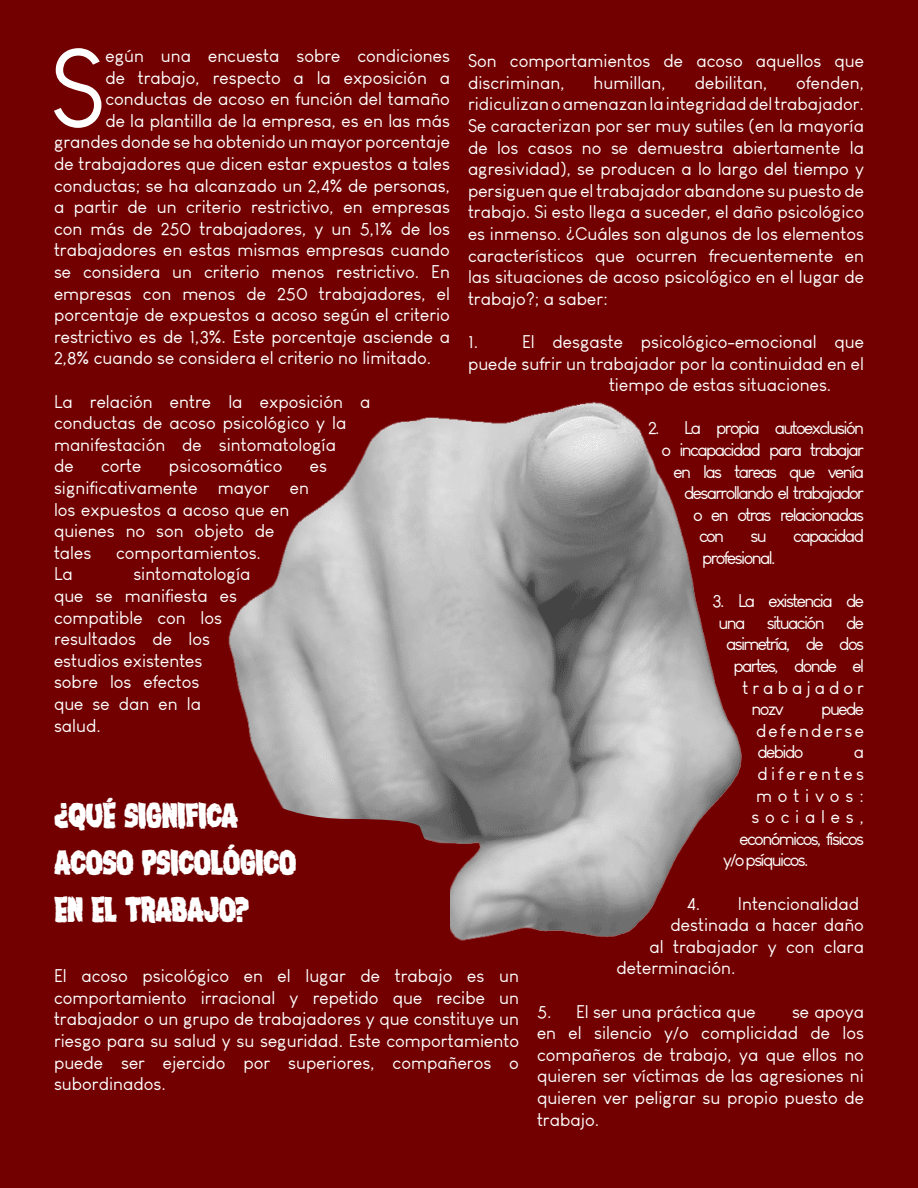
<style>
.page{position:relative;width:918px;height:1188px;background:#720000}
.page>*{position:absolute;margin:0;border:0;box-sizing:border-box;transform-origin:0 0}
.t1{font:108.6px "Louis George Cafe";color:#fff}
.t2{font:700 39px/46.8px "Nightmare Alley";color:#fff}
.t3{font:18px/21.6px "Louis George Cafe";color:#fff}
.t4{font:18px "Louis George Cafe";letter-spacing:-.09em;color:#fff}
.t5{font:18px "Louis George Cafe";letter-spacing:.225em;color:#fff}
.t6{font:18px "Louis George Cafe";letter-spacing:.175em;color:#fff}
.t7{font:18px "Louis George Cafe";letter-spacing:.32em;color:#fff}
.t8{font:18px "Louis George Cafe";letter-spacing:.325em;color:#fff}
</style>
<div class="page">
<img style="left:262px;top:402px;width:480px;height:539px">
<svg style="left:228px;top:402px;width:222px;height:366px"></svg>
<svg style="left:262px;top:786px;width:188px;height:155px"></svg>
<p class="t1" style="left:50px;top:24px;width:57px">S</p>
<p class="t3" style="left:105px;top:45px;width:346px">egún una encuesta sobre condiciones</p>
<p class="t3" style="left:468px;top:50px;width:398px">Son comportamientos de acoso aquellos que discriminan,</p>
<p class="t3" style="left:105px;top:66px;width:346px">de trabajo, respecto a la exposición a</p>
<p class="t3" style="left:105px;top:88px;width:346px">conductas de acoso en función del tamaño</p>
<p class="t3" style="left:105px;top:110px;width:346px">de la plantilla de la empresa, es en las más</p>
<p class="t3" style="left:54px;top:131px;width:398px">grandes donde se ha obtenido un mayor porcentaje</p>
<p class="t3" style="left:54px;top:153px;width:398px">de trabajadores que dicen estar expuestos a tales</p>
<p class="t3" style="left:54px;top:174px;width:398px">conductas; se ha alcanzado un 2,4% de personas,</p>
<p class="t3" style="left:54px;top:196px;width:398px">a partir de un criterio restrictivo, en empresas</p>
<p class="t3" style="left:54px;top:218px;width:398px">con más de 250 trabajadores, y un 5,1% de los</p>
<p class="t3" style="left:54px;top:239px;width:398px">trabajadores en estas mismas empresas cuando</p>
<p class="t3" style="left:54px;top:261px;width:398px">se considera un criterio menos restrictivo. En</p>
<p class="t3" style="left:54px;top:282px;width:398px">empresas con menos de 250 trabajadores, el</p>
<p class="t3" style="left:54px;top:304px;width:398px">porcentaje de expuestos a acoso según el criterio</p>
<p class="t3" style="left:54px;top:326px;width:398px">restrictivo es de 1,3%. Este porcentaje asciende a</p>
<p class="t3" style="left:54px;top:347px;width:379px">2,8% cuando se considera el criterio no limitado.</p>
<p class="t3" style="left:54px;top:390px;width:318px">La relación entre la exposición a conductas de acoso psicológico y la manifestación de sintomatología<br>de</p>
<p class="t3" style="left:468px;top:72px;width:398px;text-align:justify;text-indent:328px">ofenden, ridiculizan o amenazan la integridad del trabajador.<br>Se caracterizan por ser muy sutiles (en la mayoría de los casos no se demuestra abiertamente la agresividad), se producen a lo largo del tiempo y persiguen que el trabajador abandone su puesto de trabajo. Si esto llega a suceder, el daño psicológico es inmenso. ¿Cuáles son algunos de los elementos característicos que ocurren frecuentemente en las situaciones de acoso psicológico en el lugar de trabajo?; a saber:</p>
<p class="t3" style="left:468px;top:331px;width:12px">1.</p>
<p class="t3" style="left:522px;top:331px;width:344px">El desgaste psicológico-emocional que</p>
<p class="t3" style="left:468px;top:352px;width:398px">puede sufrir un trabajador por la continuidad en el</p>
<p class="t3" style="left:609px;top:374px;width:224px">tiempo de estas situaciones.</p>
<p class="t4" style="left:648px;top:417px;width:218px">2. La propia autoexclusión</p>
<p class="t4" style="left:662px;top:439px;width:204px">o incapacidad para trabajar</p>
<p class="t4" style="left:674px;top:460px;width:192px">en las tareas que venía</p>
<p class="t4" style="left:684px;top:482px;width:182px">desarrollando el trabajador</p>
<p class="t4" style="left:693px;top:504px;width:173px">o en otras relacionadas</p>
<p class="t3" style="left:699px;top:525px;width:27px">con</p>
<p class="t3" style="left:751px;top:525px;width:18px">su</p>
<p class="t4" style="left:793px;top:525px;width:72px">capacidad</p>
<p class="t4" style="left:702px;top:547px;width:75px">profesional.</p>
<p class="t4" style="left:712px;top:590px;width:153px">3. La existencia de</p>
<p class="t4" style="left:718px;top:612px;width:147px">una situación de</p>
<p class="t4" style="left:726px;top:633px;width:140px">asimetría, de dos</p>
<p class="t4" style="left:734px;top:655px;width:132px">partes, donde el</p>
<p class="t5" style="left:742px;top:676px;width:123px">trabajador</p>
<p class="t3" style="left:752px;top:698px;width:34px">nozv</p>
<p class="t3" style="left:594px;top:72px;width:74px">humillan,</p>
<p class="t3" style="left:695px;top:72px;width:74px">debilitan,</p>
<p class="t3" style="left:101px;top:455px;width:42px">corte</p>
<p class="t3" style="left:169px;top:455px;width:115px">psicosomático</p>
<p class="t3" style="left:310px;top:455px;width:19px">es</p>
<p class="t3" style="left:54px;top:477px;width:257px">significativamente mayor en los expuestos a acoso que en quienes no son objeto de tales</p>
<p class="t3" style="left:116px;top:542px;width:147px">comportamientos.</p>
<p class="t3" style="left:54px;top:563px;width:198px;text-indent:79px">sintomatología que se manifiesta es compatible con los resultados de los estudios existentes sobre los efectos<br>que se dan en la salud.</p>
<p class="t3" style="left:54px;top:563px;width:20px">La</p>
<p class="t3" style="left:756px;top:698px;width:110px;text-align:justify;text-indent:65px">puede defenderse debido</p>
<p class="t3" style="left:854px;top:741px;width:12px">a</p>
<p class="t6" style="left:758px;top:763px;width:108px">diferentes</p>
<p class="t8" style="left:756px;top:784px;width:110px">motivos:</p>
<p class="t7" style="left:752px;top:806px;width:114px">sociales,</p>
<p class="t4" style="left:740px;top:828px;width:126px">económicos, físicos</p>
<p class="t4" style="left:723px;top:849px;width:87px">y/o psíquicos.</p>
<p class="t3" style="left:687px;top:892px;width:174px">4. Intencionalidad</p>
<p class="t3" style="left:670px;top:914px;width:195px">destinada a hacer daño</p>
<p class="t3" style="left:650px;top:936px;width:216px">al trabajador y con clara</p>
<p class="t3" style="left:616px;top:957px;width:120px">determinación.</p>
<p class="t3" style="left:537px;top:1000px;width:220px">5. El ser una práctica que</p>
<p class="t2" style="left:54px;top:792px;width:243px">¿QUÉ SIGNIFICA<br>ACOSO PSICOLÓGICO<br>EN EL TRABAJO?</p>
<p class="t3" style="left:54px;top:965px;width:467px;text-align:justify">El acoso psicológico en el lugar de trabajo es un comportamiento irracional y repetido que recibe un trabajador o un grupo de trabajadores y que constituye un riesgo para su salud y su seguridad. Este comportamiento puede ser ejercido por superiores, compañeros o subordinados.</p>
<p class="t3" style="left:537px;top:1000px;width:329px;text-align:justify;text-indent:255px">se apoya en el silencio y/o complicidad de los compañeros de trabajo, ya que ellos no quieren ser víctimas de las agresiones ni quieren ver peligrar su propio puesto de trabajo.</p>
</div>
